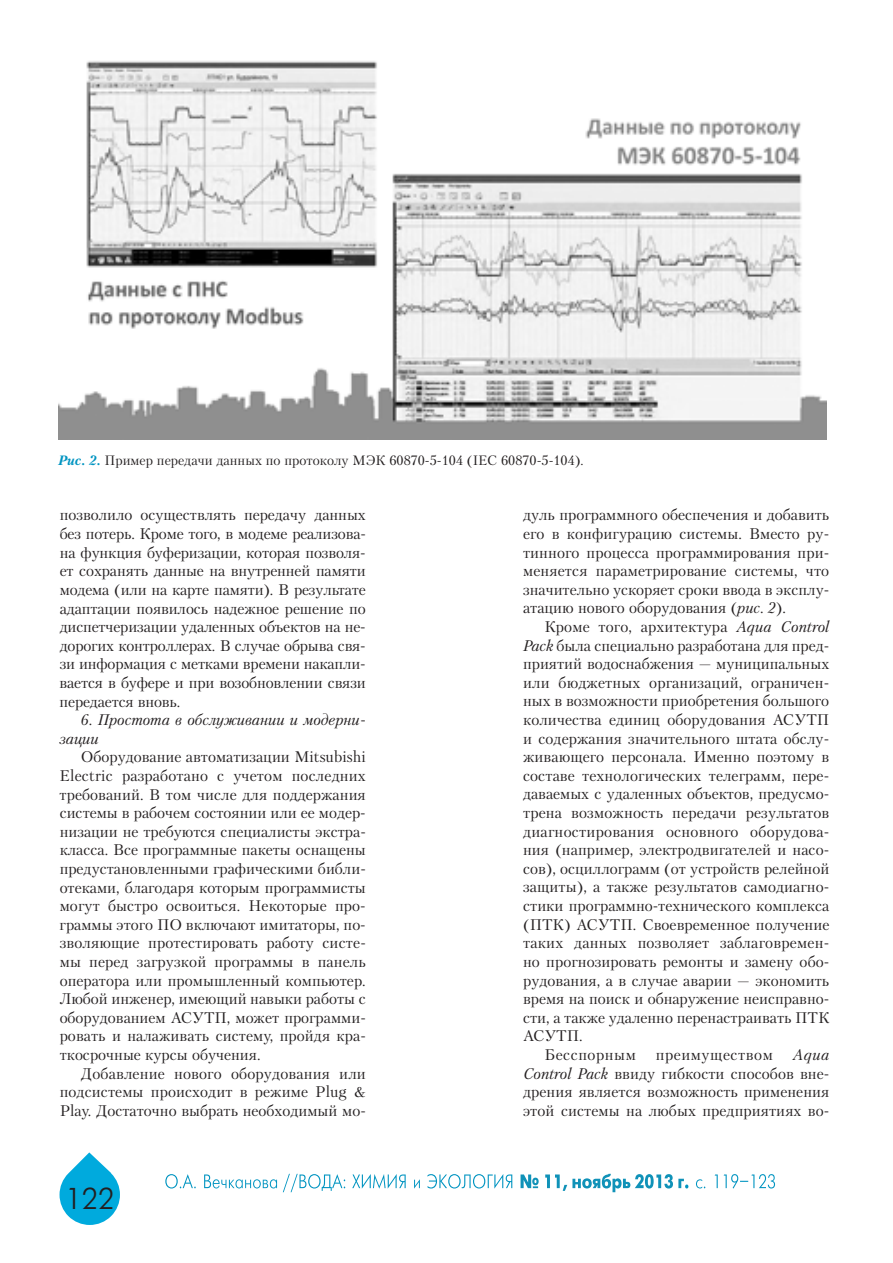
<style>
.page{position:relative;width:893px;height:1263px;background:#fff}
.page>*{position:absolute;margin:0;border:0;box-sizing:border-box;transform-origin:0 0}
.t1{font:30px "Futuris Cyrillic";color:#231f20}
.t2{font:15.3px/18.6px "Petersburg C";letter-spacing:.005em;color:#231f20;text-align:justify}
.t3{font:italic 15.3px/18.6px "Petersburg C";color:#231f20}
.t4{font:15.3px "Petersburg C";letter-spacing:.035em;color:#231f20}
.t5{font:13.5px "Petersburg C";color:#231f20}
.s1{font-weight:700;font-style:italic;color:#0094c1}
.s2{font-style:italic}
</style>
<div class="page">
<svg style="left:521px;top:1174px;width:254px;height:18px"></svg>
<svg style="left:165px;top:1174px;width:347px;height:18px"></svg>
<svg style="left:60px;top:1152px;width:60px;height:73px"></svg>
<img style="left:58px;top:61px;width:768px;height:378px">
<p class="t5" style="left:58px;top:452px;width:527px"><span class="s1">Рис. 2.</span> Пример передачи данных по протоколу МЭК 60870-5-104 (IEC 60870-5-104).</p>
<p class="t2" style="left:60px;top:506px;width:308px">позволило осуществлять передачу данных без потерь. Кроме того, в модеме реализова&shy;на функция буферизации, которая позволя&shy;ет сохранять данные на внутренней памяти модема (или на карте памяти). В результате адаптации появилось надежное решение по диспетчеризации удаленных объектов на не&shy;дорогих контроллерах. В случае обрыва свя&shy;зи информация с метками времени накапли&shy;вается в буфере и при возобновлении связи передается вновь.</p>
<p class="t3" style="left:60px;top:710px;width:308px;text-indent:21px">6. Простота в обслуживании и модерни&shy;зации</p>
<p class="t2" style="left:60px;top:747px;width:308px;text-indent:21px">Оборудование автоматизации Mitsubishi Electric разработано с учетом последних требований. В том числе для поддержания системы в рабочем состоянии или ее модер&shy;низации не требуются специалисты экстра&shy;класса. Все программные пакеты оснащены предустановленными графическими библи&shy;отеками, благодаря которым программисты могут быстро освоиться. Некоторые про&shy;граммы этого ПО включают имитаторы, по&shy;зволяющие протестировать работу систе&shy;мы перед загрузкой программы в панель оператора или промышленный компьютер.<br>Любой инженер, имеющий навыки работы с оборудованием АСУТП, может программи&shy;ровать и налаживать систему, пройдя кра&shy;ткосрочные курсы обучения.</p>
<p class="t2" style="left:60px;top:1064px;width:308px;text-indent:21px">Добавление нового оборудования или подсистемы происходит в режиме Plug &amp; Play. Достаточно выбрать необходимый мо-</p>
<h1 class="t1" style="left:65px;top:1183px;width:51px">122</h1>
<p class="t2" style="left:523px;top:505px;width:308px">дуль программного обеспечения и добавить его в конфигурацию системы. Вместо ру&shy;тинного процесса программирования при&shy;меняется параметрирование системы, что значительно ускоряет сроки ввода в эксплу&shy;атацию нового оборудования (<span class="s2">рис. 2</span>).</p>
<p class="t2" style="left:544px;top:617px;width:286px">Кроме того, архитектура <span class="s2">Aqua Control</span></p>
<p class="t2" style="left:523px;top:636px;width:308px"><span class="s2">Pack</span> была специально разработана для пред-</p>
<p class="t2" style="left:523px;top:654px;width:308px">приятий водоснабжения — муниципальных</p>
<p class="t2" style="left:523px;top:673px;width:308px">или бюджетных организаций, ограничен-</p>
<p class="t2" style="left:523px;top:692px;width:308px">ных в возможности приобретения большого</p>
<p class="t2" style="left:523px;top:710px;width:308px">количества единиц оборудования АСУТП</p>
<p class="t2" style="left:523px;top:729px;width:308px">и содержания значительного штата обслу-</p>
<p class="t2" style="left:523px;top:747px;width:308px">живающего персонала. Именно поэтому в</p>
<p class="t2" style="left:523px;top:766px;width:308px">составе технологических телеграмм, пере-</p>
<p class="t2" style="left:523px;top:785px;width:308px">даваемых с удаленных объектов, предусмо-</p>
<p class="t2" style="left:523px;top:803px;width:308px">трена возможность передачи результатов</p>
<p class="t2" style="left:523px;top:822px;width:308px">диагностирования основного оборудова-</p>
<p class="t2" style="left:523px;top:840px;width:308px">ния (например, электродвигателей и насо-</p>
<p class="t2" style="left:523px;top:859px;width:308px">сов), осциллограмм (от устройств релейной</p>
<p class="t2" style="left:523px;top:878px;width:308px">защиты), а также результатов самодиагно-</p>
<p class="t2" style="left:523px;top:896px;width:308px">стики программно-технического комплекса</p>
<p class="t2" style="left:523px;top:915px;width:308px">(ПТК) АСУТП. Своевременное получение</p>
<p class="t2" style="left:523px;top:933px;width:308px">таких данных позволяет заблаговремен-</p>
<p class="t2" style="left:523px;top:952px;width:308px">но прогнозировать ремонты и замену обо-</p>
<p class="t2" style="left:523px;top:971px;width:308px">рудования, а в случае аварии — экономить</p>
<p class="t2" style="left:523px;top:989px;width:308px">время на поиск и обнаружение неисправно-</p>
<p class="t2" style="left:523px;top:1008px;width:308px">сти, а также удаленно перенастраивать ПТК</p>
<p class="t2" style="left:523px;top:1026px;width:61px">АСУТП.</p>
<p class="t4" style="left:544px;top:1045px;width:93px">Бесспорным</p>
<p class="t4" style="left:656px;top:1045px;width:118px">преимуществом</p>
<p class="t2" style="left:523px;top:1045px;width:308px;text-indent:270px"><span class="s2">Aqua Control Pack</span> ввиду гибкости способов вне&shy;дрения является возможность применения этой системы на любых предприятиях во-</p>
</div>
